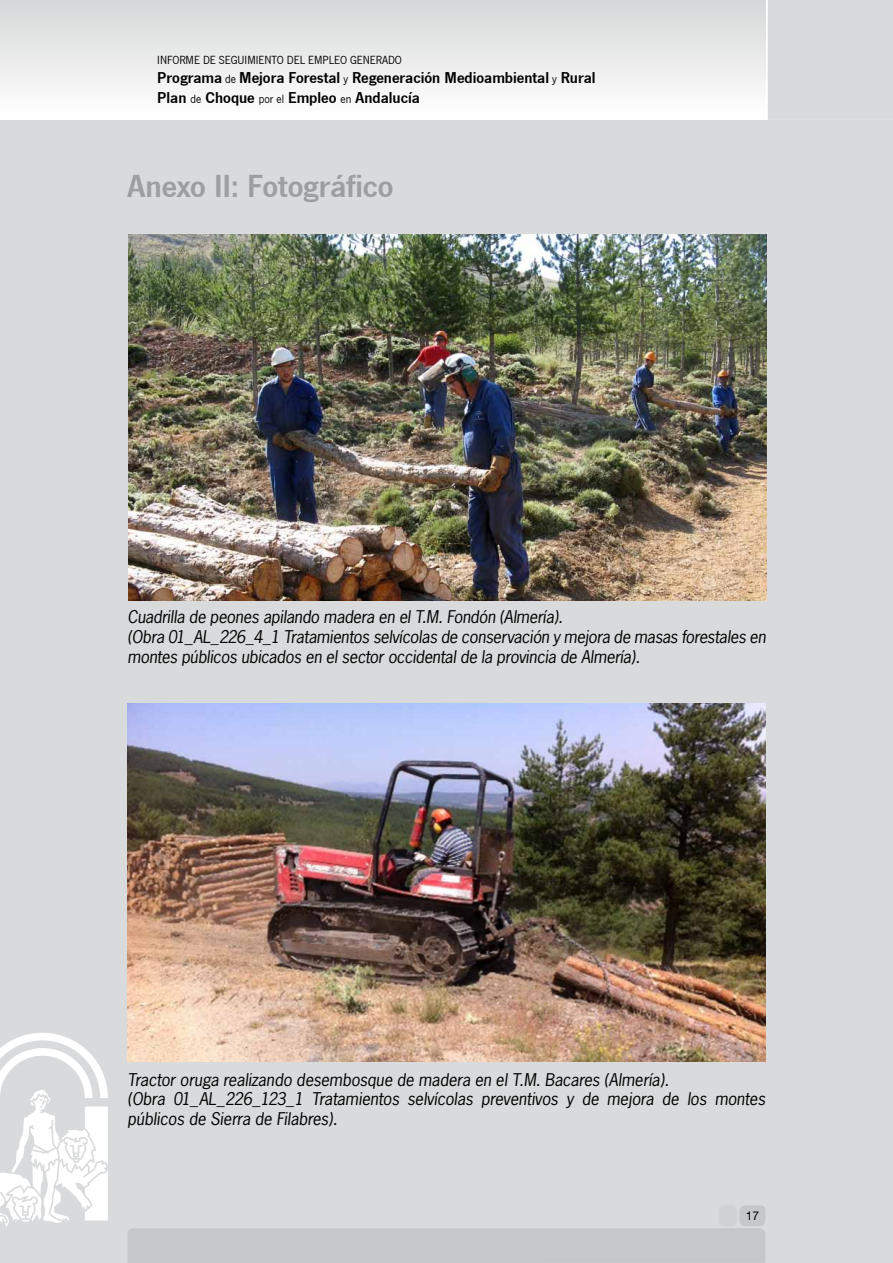
<style>
.page{position:relative;width:893px;height:1263px;background:#fff}
.page>*{position:absolute;margin:0;border:0;box-sizing:border-box;transform-origin:0 0}
.t1{font:33px "News Got T Dem";letter-spacing:-.005em;color:#9c9e9f}
.t2{font:italic 16.5px/19.8px "News Gothic";letter-spacing:-.01em;color:#000}
.t3{font:16.35px/19.5px "News Got T Dem";color:#000}
.t4{font:12.15px "News Got T";color:#000}
.t5{font:12px "Helvetica Neue";color:#000}
.s1{font-family:"News Got T";font-size:12.15px}
</style>
<div class="page">
<div style="left:0;top:120px;width:893px;height:1143px;background:#d9dadb"></div>
<div style="left:128px;top:1228px;width:637px;height:35px;background:#c6c7c8"></div>
<div style="left:719px;top:1205px;width:18px;height:21px;background:#d0d1d2;border-radius:6px"></div>
<div style="left:739px;top:1205px;width:26px;height:21px;background:#c6c7c8;border-radius:6px"></div>
<img style="left:128px;top:235px;width:638px;height:366px">
<img style="left:128px;top:704px;width:637px;height:357px">
<svg style="left:0;top:1033px;width:108px;height:194px"></svg>
<svg style="left:0;top:0;width:766px;height:87px;fill:#e5e6e6"></svg>
<div style="left:768px;top:0;width:125px;height:120px;background:#d9dadb"></div>
<p class="t4" style="left:157px;top:51px;width:246px">INFORME DE SEGUIMIENTO DEL EMPLEO GENERADO</p>
<p class="t3" style="left:157px;top:67px;width:440px">Programa <span class="s1">de</span> Mejora Forestal <span class="s1">y</span> Regeneración Medioambiental <span class="s1">y</span> Rural<br>Plan <span class="s1">de</span> Choque <span class="s1">por el</span> Empleo <span class="s1">en</span> Andalucía</p>
<h1 class="t1" style="left:128px;top:164px;width:267px">Anexo II: Fotográfico</h1>
<p class="t2" style="left:128px;top:607px;width:640px">Cuadrilla de peones apilando madera en el T.M. Fondón (Almería).<br>(Obra 01_AL_226_4_1 Tratamientos selvícolas de conservación y mejora de masas forestales en montes públicos ubicados en el sector occidental de la provincia de Almería).</p>
<p class="t2" style="left:128px;top:1069px;width:639px">Tractor oruga realizando desembosque de madera en el T.M. Bacares (Almería).<br>(Obra 01_AL_226_123_1 Tratamientos selvícolas preventivos y de mejora de los montes públicos de Sierra de Filabres).</p>
<p class="t5" style="left:746px;top:1208px;width:15px">17</p>
</div>
